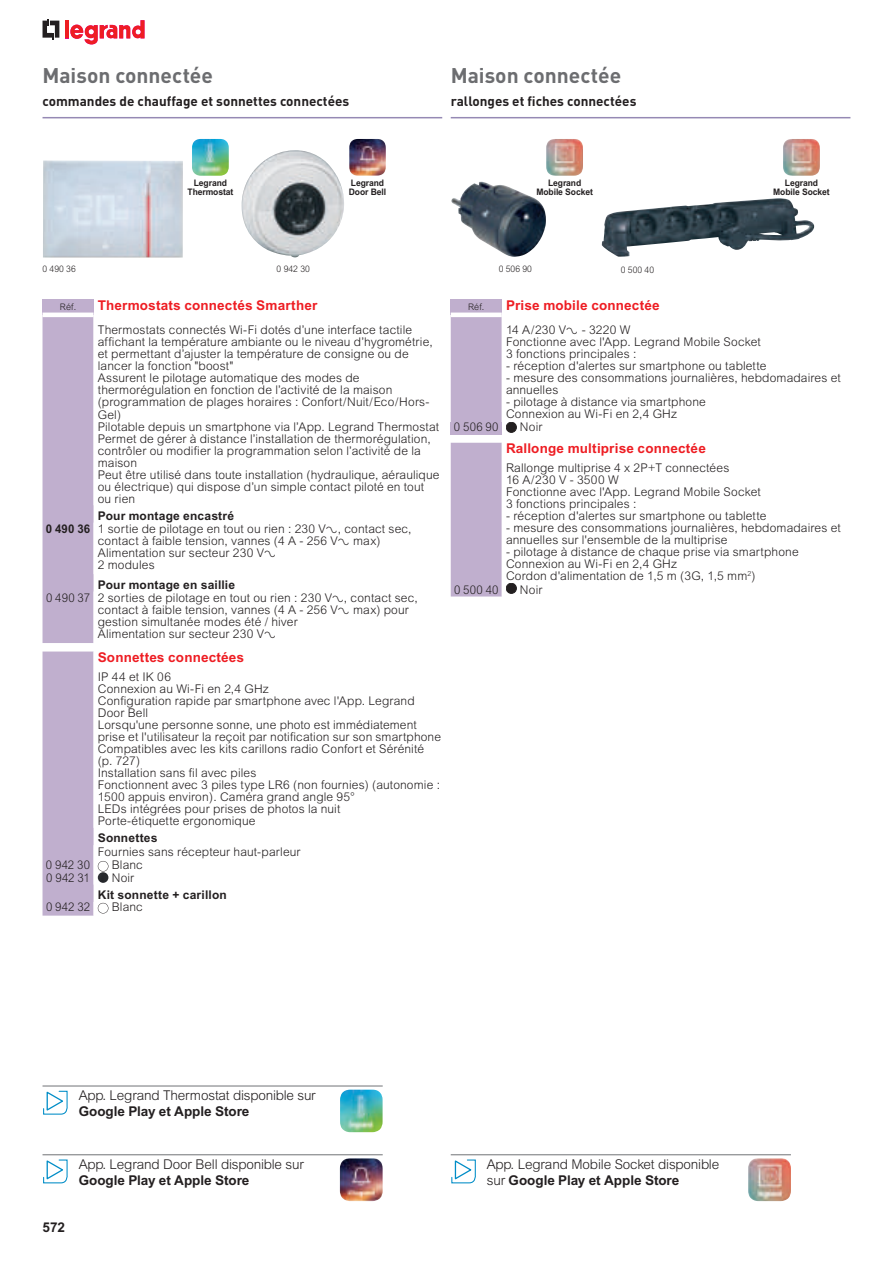
<style>
.page{position:relative;width:893px;height:1263px;background:#fff}
.page>*{position:absolute;margin:0;border:0;box-sizing:border-box;transform-origin:0 0}
.t1{font:700 21px "DIN";color:#6c6d70}
.t2{font:300 13.5px/15.8px "Arial";letter-spacing:-.015em;color:#231f20}
.t3{font:700 13.5px "Arial";letter-spacing:.01em;color:#ee1d23}
.t4{font:700 13.5px "DIN";color:#231f20}
.t5{font:700 13.5px "Arial";letter-spacing:-.005em;color:#231f20}
.t6{font:300 12px/12px "Arial";letter-spacing:.01em;color:#231f20}
.t7{font:300 12px/13.4px "Arial";letter-spacing:.01em;color:#231f20;scale:.95 1}
.t8{font:700 12px "Arial";letter-spacing:.015em;color:#231f20}
.t9{font:700 9px/9px "Arial";letter-spacing:-.01em;color:#231f20;text-align:center;scale:.95 1}
.t10{font:300 9px "Arial";color:#231f20;scale:.95 1}
.t11{font:300 9px "Arial";color:#231f20}
.s1{font-weight:700}
.s2{font-family:"Legrand 2007";font-weight:400}
</style>
<div class="page">
<svg style="left:43px;top:19px;width:16px;height:20px"></svg>
<hr style="left:65px;top:20px;width:4px;height:18px;background:#ee1d23">
<svg style="left:70px;top:20px;width:75px;height:25px"></svg>
<hr style="left:43px;top:117px;width:399px;height:1px;background:#9589b4">
<hr style="left:451px;top:117px;width:399px;height:1px;background:#9589b4">
<img style="left:43px;top:160px;width:140px;height:97px">
<div style="left:43px;top:317px;width:51px;height:326px;background:#c0afce"></div>
<div style="left:43px;top:300px;width:51px;height:15px;background:#c0afce"></div>
<hr style="left:43px;top:313px;width:51px;height:4px;background:#fff">
<svg style="left:43px;top:651px;width:65px;height:265px"></svg>
<img style="left:242px;top:150px;width:102px;height:107px">
<div style="left:451px;top:317px;width:51px;height:105px;background:#c0afce"></div>
<div style="left:451px;top:422px;width:51px;height:12px;background:#c0afce"></div>
<div style="left:451px;top:300px;width:51px;height:15px;background:#c0afce"></div>
<hr style="left:451px;top:313px;width:51px;height:4px;background:#fff">
<div style="left:506px;top:422px;width:10px;height:10px;background:#231f20;border-radius:50%"></div>
<div style="left:506px;top:422px;width:11px;height:11px;border:1px solid #231f20;border-radius:50%"></div>
<div style="left:451px;top:443px;width:51px;height:153px;background:#c0afce"></div>
<div style="left:506px;top:583px;width:10px;height:10px;background:#231f20;border-radius:50%"></div>
<div style="left:506px;top:583px;width:11px;height:11px;border:1px solid #231f20;border-radius:50%"></div>
<img style="left:451px;top:182px;width:95px;height:75px">
<img style="left:602px;top:198px;width:212px;height:59px">
<hr style="left:43px;top:1154px;width:340px;height:1px;background:#808285">
<svg style="left:43px;top:1159px;width:25px;height:25px"></svg>
<img style="left:340px;top:1158px;width:43px;height:43px">
<hr style="left:451px;top:1154px;width:340px;height:1px;background:#808285">
<svg style="left:451px;top:1159px;width:25px;height:25px"></svg>
<img style="left:748px;top:1158px;width:43px;height:43px">
<hr style="left:43px;top:1085px;width:340px;height:1px;background:#808285">
<svg style="left:43px;top:1090px;width:25px;height:25px"></svg>
<img style="left:340px;top:1090px;width:43px;height:42px">
<img style="left:192px;top:139px;width:37px;height:37px">
<img style="left:349px;top:139px;width:37px;height:37px">
<img style="left:546px;top:139px;width:37px;height:37px">
<img style="left:783px;top:139px;width:37px;height:37px">
<h1 class="t1" style="left:43px;top:62px;width:172px">Maison connectée</h1>
<p class="t4" style="left:43px;top:92px;width:308px">commandes de chauffage et sonnettes connectées</p>
<h1 class="t1" style="left:451px;top:62px;width:172px">Maison connectée</h1>
<p class="t4" style="left:451px;top:92px;width:187px">rallonges et fiches connectées</p>
<p class="t9" style="left:188px;top:178px;width:50px">Legrand<br>Thermostat</p>
<p class="t9" style="left:349px;top:178px;width:41px;text-align:left">Legrand<br>Door Bell</p>
<p class="t9" style="left:536px;top:178px;width:61px">Legrand<br>Mobile Socket</p>
<p class="t9" style="left:773px;top:178px;width:61px">Legrand<br>Mobile Socket</p>
<p class="t10" style="left:43px;top:264px;width:37px">0 490 36</p>
<p class="t11" style="left:60px;top:301px;width:18px">Réf.</p>
<p class="t3" style="left:98px;top:298px;width:221px">Thermostats connectés Smarther</p>
<p class="t6" style="left:98px;top:324px;width:343px">Thermostats connectés Wi-Fi dotés d’une interface tactile affichant la température ambiante ou le niveau d’hygrométrie, et permettant d’ajuster la température de consigne ou de lancer la fonction "boost"<br>Assurent le pilotage automatique des modes de thermorégulation en fonction de l’activité de la maison (programmation de plages horaires : Confort/Nuit/Eco/Hors-Gel)<br>Pilotable depuis un smartphone via l’App. Legrand Thermostat Permet de gérer à distance l’installation de thermorégulation, contrôler ou modifier la programmation selon l’activité de la maison<br>Peut être utilisé dans toute installation (hydraulique, aéraulique ou électrique) qui dispose d’un simple contact piloté en tout ou rien</p>
<p class="t6" style="left:46px;top:509px;width:367px;line-height:13.4px;text-indent:52px"><span class="s1">Pour montage encastré<br>0 490 36</span> 1 sortie de pilotage en tout ou rien : 230 V<span class="s2">A</span>, contact sec,</p>
<p class="t6" style="left:98px;top:535px;width:284px">contact à faible tension, vannes (4 A - 256 V<span class="s2">A</span> max)<br>Alimentation sur secteur 230 V<span class="s2">A<br></span>2 modules</p>
<p class="t7" style="left:46px;top:578px;width:393px;text-indent:52px"><span class="s1">Pour montage en saillie<br></span>0 490 37 2 sorties de pilotage en tout ou rien : 230 V<span class="s2">A</span>, contact sec,</p>
<p class="t6" style="left:98px;top:604px;width:313px">contact à faible tension, vannes (4 A - 256 V<span class="s2">A</span> max) pour gestion simultanée modes été / hiver<br>Alimentation sur secteur 230 V<span class="s2">A</span></p>
<p class="t3" style="left:98px;top:649px;width:148px">Sonnettes connectées</p>
<p class="t6" style="left:98px;top:671px;width:345px">IP 44 et IK 06<br>Connexion au Wi-Fi en 2,4 GHz<br>Configuration rapide par smartphone avec l'App. Legrand Door Bell<br>Lorsqu'une personne sonne, une photo est immédiatement prise et l'utilisateur la reçoit par notification sur son smartphone Compatibles avec les kits carillons radio Confort et Sérénité (p. 727)<br>Installation sans fil avec piles<br>Fonctionnent avec 3 piles type LR6 (non fournies) (autonomie :<br>1500 appuis environ). Caméra grand angle 95°<br>LEDs intégrées pour prises de photos la nuit<br>Porte-étiquette ergonomique</p>
<p class="t8" style="left:98px;top:831px;width:61px">Sonnettes</p>
<p class="t6" style="left:98px;top:845px;width:204px">Fournies sans récepteur haut-parleur</p>
<p class="t7" style="left:46px;top:858px;width:48px">0 942 30</p>
<p class="t6" style="left:112px;top:859px;width:33px">Blanc</p>
<p class="t7" style="left:46px;top:871px;width:47px">0 942 31</p>
<p class="t6" style="left:112px;top:871px;width:24px">Noir</p>
<p class="t8" style="left:98px;top:888px;width:131px">Kit sonnette + carillon</p>
<p class="t7" style="left:46px;top:900px;width:48px">0 942 32</p>
<p class="t6" style="left:112px;top:901px;width:33px">Blanc</p>
<p class="t10" style="left:277px;top:264px;width:37px">0 942 30</p>
<p class="t10" style="left:499px;top:264px;width:37px">0 506 90</p>
<p class="t10" style="left:621px;top:265px;width:37px">0 500 40</p>
<p class="t11" style="left:468px;top:301px;width:18px">Réf.</p>
<p class="t3" style="left:506px;top:298px;width:155px">Prise mobile connectée</p>
<p class="t6" style="left:506px;top:323px;width:256px">14 A/230 V<span class="s2">A</span> - 3220 W<br>Fonctionne avec l'App. Legrand Mobile Socket<br>3 fonctions principales :</p>
<p class="t6" style="left:506px;top:359px;width:262px">- réception d'alertes sur smartphone ou tablette</p>
<p class="t6" style="left:506px;top:371px;width:336px">- mesure des consommations journalières, hebdomadaires et annuelles</p>
<p class="t6" style="left:506px;top:395px;width:201px">- pilotage à distance via smartphone<br>Connexion au Wi-Fi en 2,4 GHz</p>
<p class="t7" style="left:454px;top:420px;width:49px">0 506 90</p>
<p class="t6" style="left:520px;top:421px;width:24px">Noir</p>
<p class="t3" style="left:506px;top:441px;width:201px">Rallonge multiprise connectée</p>
<p class="t6" style="left:506px;top:462px;width:256px">Rallonge multiprise 4 x 2P+T connectées<br>16 A/230 V - 3500 W<br>Fonctionne avec l'App. Legrand Mobile Socket<br>3 fonctions principales :</p>
<p class="t6" style="left:506px;top:510px;width:262px">- réception d'alertes sur smartphone ou tablette</p>
<p class="t6" style="left:506px;top:522px;width:336px">- mesure des consommations journalières, hebdomadaires et annuelles sur l'ensemble de la multiprise</p>
<p class="t6" style="left:506px;top:546px;width:294px">- pilotage à distance de chaque prise via smartphone<br>Connexion au Wi-Fi en 2,4 GHz<br>Cordon d'alimentation de 1,5 m (3G, 1,5 mm<sup>2</sup>)</p>
<p class="t7" style="left:454px;top:583px;width:48px">0 500 40</p>
<p class="t6" style="left:520px;top:583px;width:24px">Noir</p>
<p class="t2" style="left:79px;top:1087px;width:239px">App. Legrand Thermostat disponible sur</p>
<p class="t5" style="left:79px;top:1103px;width:172px">Google Play et Apple Store</p>
<p class="t5" style="left:43px;top:1219px;width:24px">572</p>
<p class="t2" style="left:79px;top:1156px;width:227px">App. Legrand Door Bell disponible sur</p>
<p class="t5" style="left:79px;top:1172px;width:172px">Google Play et Apple Store</p>
<p class="t2" style="left:487px;top:1156px;width:234px">App. Legrand Mobile Socket disponible sur <span class="s1">Google Play et Apple Store</span></p>
</div>
